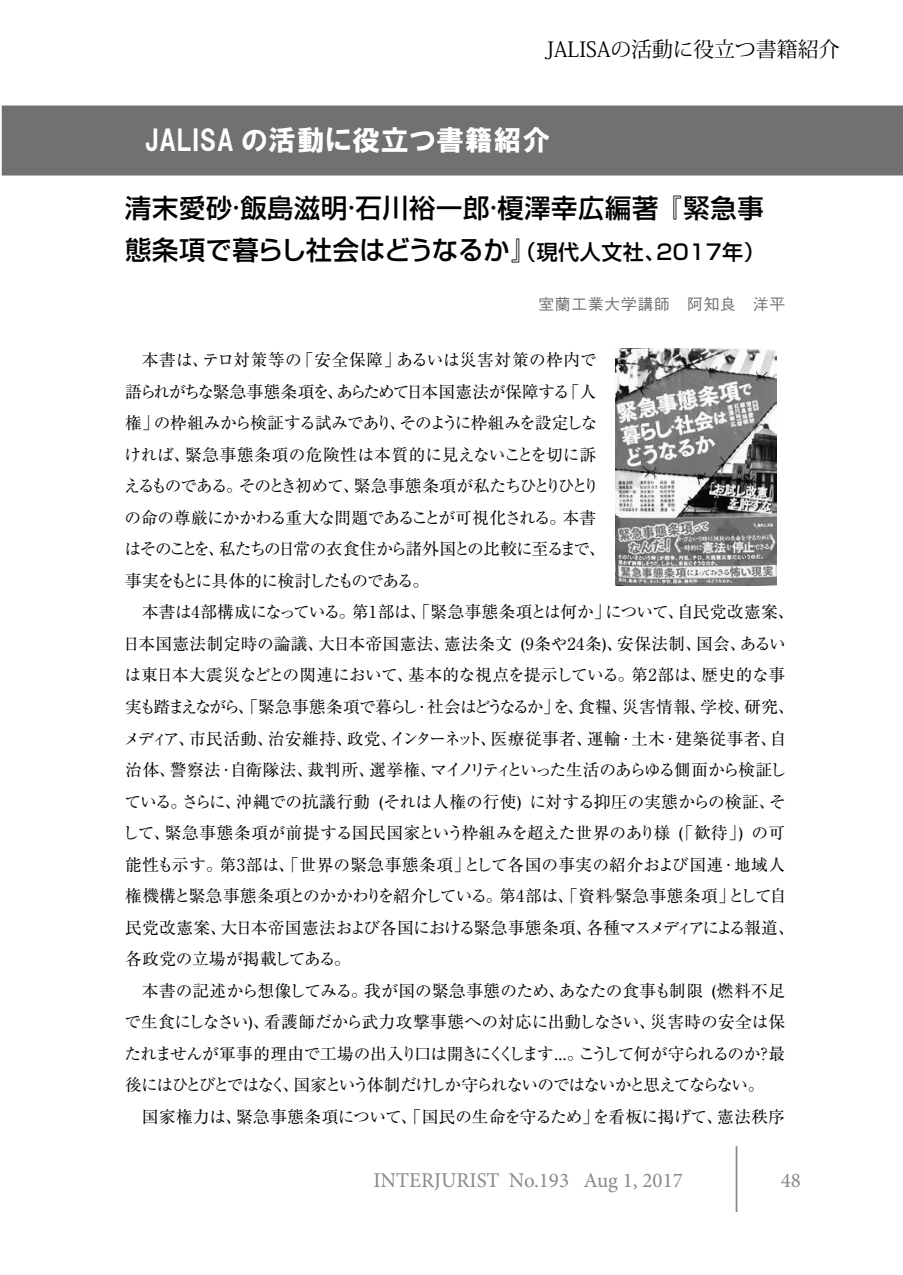
<style>
.page{position:relative;width:903px;height:1275px;background:#fff}
.page>*{position:absolute;margin:0;border:0;box-sizing:border-box;transform-origin:0 0}
.t1{font:28px "HGP Soei Kakugothic UB";letter-spacing:.025em;color:#fff}
.t2{font:500 26.25px/42px "Shin Go Pro";letter-spacing:.025em;color:#000}
.t3{font:21px "Minion Pro";color:#898989}
.t4{font:21px "Koz Go Pro";color:#000}
.t5{font:21px "Koz Min Pr 6 N";color:#000}
.t6{font:16.62px/31.5px "Ryumin Pro";letter-spacing:.01em;color:#000}
.t7{font:16.62px/31.5px "Ryumin Pro";letter-spacing:-.04em;color:#000}
.t8{font:16.62px/31.5px "Ryumin Pro";letter-spacing:-.02em;color:#000;text-align:justify}
.t9{font:500 15.75px "Gothic BBB Pro";letter-spacing:.05em;color:#727171}
.s1{font-size:21px}
</style>
<div class="page">
<hr style="left:736px;top:1146px;width:1px;height:66px;background:#898989">
<div style="left:2px;top:106px;width:901px;height:70px;background:#727171"></div>
<img style="left:615px;top:349px;width:162px;height:236px">
<p class="t5" style="left:545px;top:37px;width:296px">JALISAの活動に役立つ書籍紹介</p>
<h1 class="t1" style="left:145px;top:126px;width:407px">JALISA の活動に役立つ書籍紹介</h1>
<h2 class="t2" style="left:125px;top:184px;width:641px">清末愛砂·飯島滋明·石川裕一郎·榎澤幸広編著 『緊急事態条項で暮らし社会はどうなるか』<span class="s1">（現代人文社、2017年）</span></h2>
<p class="t9" style="left:538px;top:291px;width:248px">室蘭工業大学講師　阿知良　洋平</p>
<p class="t7" style="left:124px;top:343px;width:483px;text-indent:18px">本書は、テロ対策等の「安全保障」あるいは災害対策の枠内で語られがちな緊急事態条項を、あらためて日本国憲法が保障する「人権」の枠組みから検証する試みであり、そのように枠組みを設定しなければ、緊急事態条項の危険性は本質的に見えないことを切に訴えるものである。そのとき初めて、緊急事態条項が私たちひとりひとりの命の尊厳にかかわる重大な問題であることが可視化される。本書はそのことを、私たちの日常の衣食住から諸外国との比較に至るまで、事実をもとに具体的に検討したものである。</p>
<p class="t6" style="left:123px;top:595px;width:673px;text-indent:19px">本書は4部構成になっている。第1部は、「緊急事態条項とは何か」について、自民党改憲案、日本国憲法制定時の論議、大日本帝国憲法、憲法条文（9条や24条）、安保法制、国会、あるいは東日本大震災などとの関連において、基本的な視点を提示している。第2部は、歴史的な事実も踏まえながら、「緊急事態条項で暮らし· 社会はどうなるか」を、食糧、災害情報、学校、研究、メディア、市民活動、治安維持、政党、インターネット、医療従事者、運輸 ·土木 ·建築従事者、自治体、警察法 ·自衛隊法、裁判所、選挙権、マイノリティといった生活のあらゆる側面から検証している。さらに、沖縄での抗議行動（それは人権の行使）に対する抑圧の実態からの検証、そして、緊急事態条項が前提する国民国家という枠組みを超えた世界のあり様（「歓待」）の可能性も示す。第3部は、「世界の緊急事態条項」として各国の事実の紹介および国連 ·地域人権機構と緊急事態条項とのかかわりを紹介している。第4部は、「資料／緊急事態条項」として自民党改憲案、大日本帝国憲法および各国における緊急事態条項、各種マスメディアによる報道、各政党の立場が掲載してある。</p>
<p class="t8" style="left:124px;top:973px;width:662px;text-indent:17px">本書の記述から想像してみる。我が国の緊急事態のため、あなたの食事も制限（燃料不足で生食にしなさい）、看護師だから武力攻撃事態への対応に出動しなさい、災害時の安全は保たれませんが軍事的理由で工場の出入り口は開きにくくします…。こうして何が守られるのか？最後にはひとびとではなく、国家という体制だけしか守られないのではないかと思えてならない。</p>
<p class="t8" style="left:142px;top:1099px;width:645px">国家権力は、緊急事態条項について、「国民の生命を守るため」を看板に掲げて、憲法秩序</p>
<p class="t3" style="left:373px;top:1166px;width:311px">INTERJURIST No.193 Aug 1, 2017</p>
<p class="t3" style="left:781px;top:1166px;width:22px">48</p>
<p class="t4" style="left:178px;top:1162px;width:463px">　　　　　　　　　　　　　　　　　　　　　　</p>
</div>
